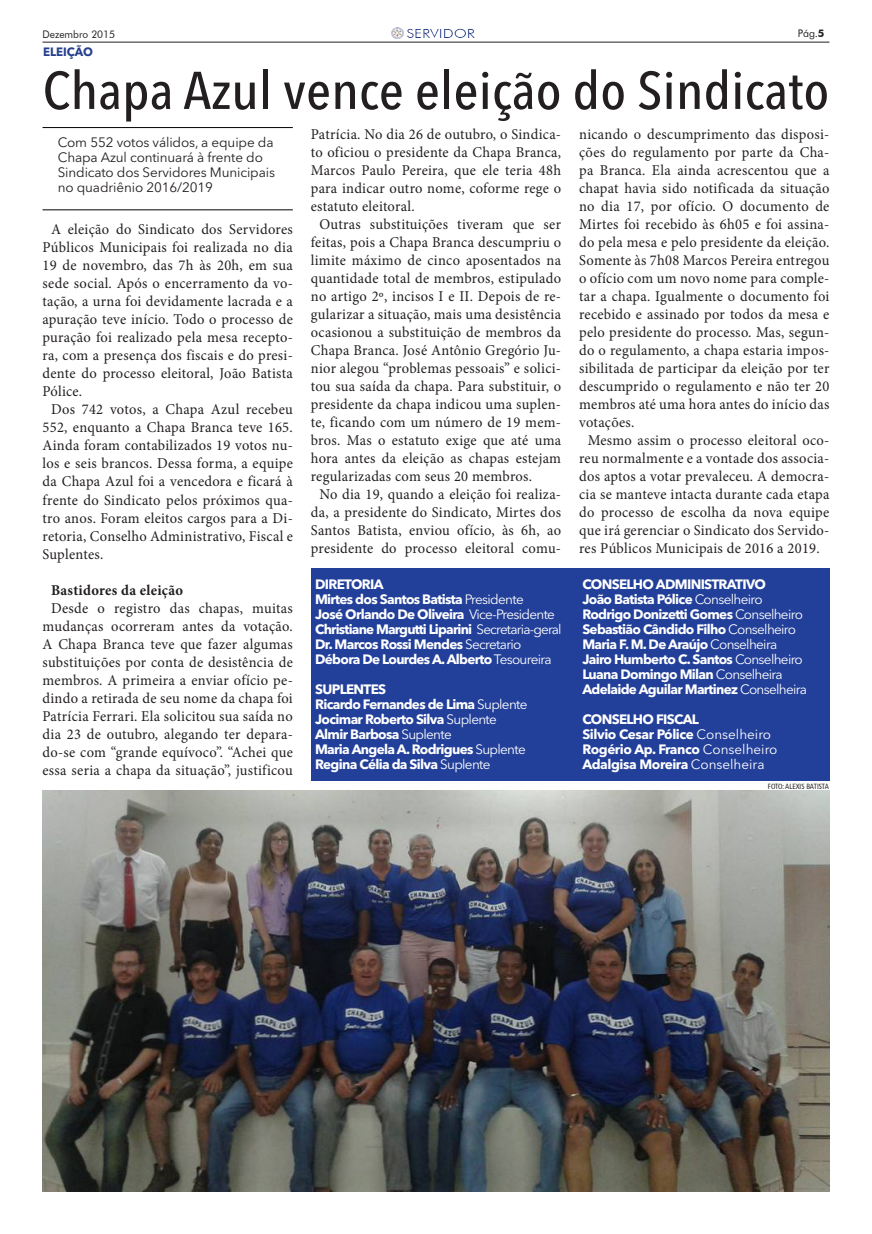
<style>
.page{position:relative;width:872px;height:1234px;background:#fff}
.page>*{position:absolute;margin:0;border:0;box-sizing:border-box;transform-origin:0 0}
.t1{font:500 condensed 52.5px "Avenir Next LT Pro";color:#231f20;scale:1.1 1}
.Texto{font:15px/18px "Minion Pro";letter-spacing:.02em;color:#231f20;text-align:justify}
.Texto-2{font:700 15px "Minion Pro";letter-spacing:.02em;color:#231f20}
.t2{font:700 13.5px "Avenir Next LT Pro";letter-spacing:-.05em;color:#fff}
.t3{font:13.5px/15px "Avenir Next LT Pro";letter-spacing:-.01em;color:#231f20}
.t4{font:700 13.5px "Avenir Next LT Pro";letter-spacing:-.03em;color:#fff}
.t5{font:12.6px "Futura BT";color:#253f8e;scale:1.2 1}
.t6{font:700 12px "Avenir Next LT Pro";color:#253f8e}
.t7{font:10.5px "Futura BT";color:#231f20;scale:.96 1}
.t8{font:10.5px "Futura BT";color:#231f20}
.Crédito{font:condensed 7.5px "Frutiger";color:#231f20}
.s1{font-weight:700}
.s2{font-weight:400}
</style>
<div class="page">
<hr style="left:43px;top:42px;width:786px;height:1px;background:#231f20">
<div style="left:404px;top:26px;width:74px;height:15px;background:#231f20;opacity:.5"></div>
<svg style="left:392px;top:27px;width:11px;height:12px"></svg>
<img style="left:43px;top:790px;width:786px;height:401px">
<hr style="left:43px;top:127px;width:250px;height:1px;background:#000">
<hr style="left:43px;top:209px;width:250px;height:1px;background:#000">
<div style="left:311px;top:568px;width:518px;height:212px;background:#223f99"></div>
<p class="t7" style="left:43px;top:28px;width:77px">Dezembro 2015</p>
<p class="t5" style="left:406px;top:26px;width:59px">SERVIDOR</p>
<p class="t8" style="left:797px;top:27px;width:28px">Pág.<span class="s1">5</span></p>
<p class="t6" style="left:43px;top:44px;width:51px">ELEIÇÃO</p>
<p class="t1" style="left:43px;top:59px;width:717px">Chapa Azul vence eleição do Sindicato</p>
<p class="t3" style="left:58px;top:134px;width:219px">Com 552 votos válidos, a equipe da<br>Chapa Azul continuará à frente do<br>Sindicato dos Servidores Municipais no quadriênio 2016/2019</p>
<p class="Texto" style="left:43px;top:220px;width:252px;text-indent:9px">A eleição do Sindicato dos Servidores Públicos Municipais foi realizada no dia 19 de novembro, das 7h às 20h, em sua sede social. Após o encerramento da vo&shy;tação, a urna foi devidamente lacrada e a apuração teve início. Todo o processo de puração foi realizado pela mesa recepto&shy;ra, com a presença dos fiscais e do presi&shy;dente do processo eleitoral, João Batista Pólice.</p>
<p class="Texto" style="left:43px;top:400px;width:252px;text-indent:9px">Dos 742 votos, a Chapa Azul recebeu 552, enquanto a Chapa Branca teve 165.<br>Ainda foram contabilizados 19 votos nu&shy;los e seis brancos. Dessa forma, a equipe da Chapa Azul foi a vencedora e ficará à frente do Sindicato pelos próximos qua&shy;tro anos. Foram eleitos cargos para a Di&shy;retoria, Conselho Administrativo, Fiscal e Suplentes.</p>
<p class="Texto-2" style="left:51px;top:579px;width:134px">Bastidores da eleição</p>
<p class="Texto" style="left:43px;top:598px;width:252px;text-align:center">Desde o registro das chapas, muitas mudanças ocorreram antes da votação.<br>A Chapa Branca teve que fazer algumas substituições por conta de desistência de membros. A primeira a enviar ofício pe&shy;dindo a retirada de seu nome da chapa foi Patrícia Ferrari. Ela solicitou sua saída no dia 23 de outubro, alegando ter depara&shy;do-se com “grande equívoco”. “Achei que essa seria a chapa da situação”, justificou</p>
<p class="Texto" style="left:311px;top:125px;width:252px">Patrícia. No dia 26 de outubro, o Sindica&shy;to oficiou o presidente da Chapa Branca, Marcos Paulo Pereira, que ele teria 48h para indicar outro nome, coforme rege o estatuto eleitoral.</p>
<p class="Texto" style="left:311px;top:215px;width:252px;text-indent:9px">Outras substituições tiveram que ser feitas, pois a Chapa Branca descumpriu o limite máximo de cinco aposentados na quantidade total de membros, estipulado no artigo 2º, incisos I e II. Depois de re&shy;gularizar a situação, mais uma desistência ocasionou a substituição de membros da Chapa Branca. José Antônio Gregório Ju&shy;nior alegou “problemas pessoais” e solici&shy;tou sua saída da chapa. Para substituir, o presidente da chapa indicou uma suplen&shy;te, ficando com um número de 19 mem&shy;bros. Mas o estatuto exige que até uma hora antes da eleição as chapas estejam regularizadas com seus 20 membros.</p>
<p class="Texto" style="left:311px;top:485px;width:252px;text-align:center">No dia 19, quando a eleição foi realiza&shy;da, a presidente do Sindicato, Mirtes dos Santos Batista, enviou ofício, às 6h, ao presidente do processo eleitoral comu-</p>
<p class="t2" style="left:315px;top:576px;width:70px">DIRETORIA</p>
<p class="t2" style="left:315px;top:591px;width:210px">Mirtes dos Santos Batista <span class="s2">Presidente</span></p>
<p class="t2" style="left:315px;top:606px;width:241px">José Orlando De Oliveira <span class="s2">Vice-Presidente</span></p>
<p class="t2" style="left:315px;top:621px;width:248px">Christiane Margutti Liparini <span class="s2">Secretaria-geral</span></p>
<p class="t2" style="left:315px;top:636px;width:208px">Dr. Marcos Rossi Mendes <span class="s2">Secretario</span></p>
<p class="t2" style="left:315px;top:651px;width:238px">Débora De Lourdes A. Alberto <span class="s2">Tesoureira</span></p>
<p class="t2" style="left:315px;top:681px;width:73px">SUPLENTES</p>
<p class="t2" style="left:315px;top:696px;width:214px">Ricardo Fernandes de Lima <span class="s2">Suplente</span></p>
<p class="t2" style="left:315px;top:711px;width:183px">Jocimar Roberto Silva <span class="s2">Suplente</span></p>
<p class="t2" style="left:315px;top:726px;width:138px">Almir Barbosa <span class="s2">Suplente</span></p>
<p class="t2" style="left:315px;top:741px;width:212px">Maria Angela A. Rodrigues <span class="s2">Suplente</span></p>
<p class="t2" style="left:315px;top:756px;width:177px">Regina Célia da Silva <span class="s2">Suplente</span></p>
<p class="Texto" style="left:579px;top:125px;width:252px">nicando o descumprimento das disposi&shy;ções do regulamento por parte da Cha&shy;pa Branca. Ela ainda acrescentou que a chapat havia sido notificada da situação no dia 17, por ofício. O documento de Mirtes foi recebido às 6h05 e foi assina&shy;do pela mesa e pelo presidente da eleição.<br>Somente às 7h08 Marcos Pereira entregou o ofício com um novo nome para comple&shy;tar a chapa. Igualmente o documento foi recebido e assinado por todos da mesa e pelo presidente do processo. Mas, segun&shy;do o regulamento, a chapa estaria impos&shy;sibilitada de participar da eleição por ter descumprido o regulamento e não ter 20 membros até uma hora antes do início das votações.</p>
<p class="Texto" style="left:579px;top:431px;width:252px;text-indent:9px">Mesmo assim o processo eleitoral oco&shy;reu normalmente e a vontade dos associa&shy;dos aptos a votar prevaleceu. A democra&shy;cia se manteve intacta durante cada etapa do processo de escolha da nova equipe que irá gerenciar o Sindicato dos Servido&shy;res Públicos Municipais de 2016 a 2019.</p>
<p class="t2" style="left:582px;top:576px;width:185px">CONSELHO ADMINISTRATIVO</p>
<p class="t2" style="left:582px;top:591px;width:182px">João Batista Pólice <span class="s2">Conselheiro</span></p>
<p class="t2" style="left:582px;top:606px;width:222px">Rodrigo Donizetti Gomes <span class="s2">Conselheiro</span></p>
<p class="t2" style="left:582px;top:621px;width:215px">Sebastião Cândido Filho <span class="s2">Conselheiro</span></p>
<p class="t2" style="left:582px;top:636px;width:196px">Maria F. M. De Araújo <span class="s2">Conselheira</span></p>
<p class="t2" style="left:582px;top:651px;width:222px">Jairo Humberto C. Santos <span class="s2">Conselheiro</span></p>
<p class="t2" style="left:582px;top:666px;width:202px">Luana Domingo Milan <span class="s2">Conselheira</span></p>
<p class="t2" style="left:582px;top:681px;width:226px">Adelaide Aguilar Martinez <span class="s2">Conselheira</span></p>
<p class="t2" style="left:582px;top:711px;width:118px">CONSELHO FISCAL</p>
<p class="t4" style="left:582px;top:726px;width:190px">Silvio Cesar Pólice <span class="s2">Conselheiro</span></p>
<p class="t4" style="left:582px;top:741px;width:197px">Rogério Ap. Franco <span class="s2">Conselheiro</span></p>
<p class="t4" style="left:582px;top:756px;width:184px">Adalgisa Moreira <span class="s2">Conselheira</span></p>
<p class="Crédito" style="left:768px;top:782px;width:63px">FOTO: ALEXIS BATISTA</p>
</div>
